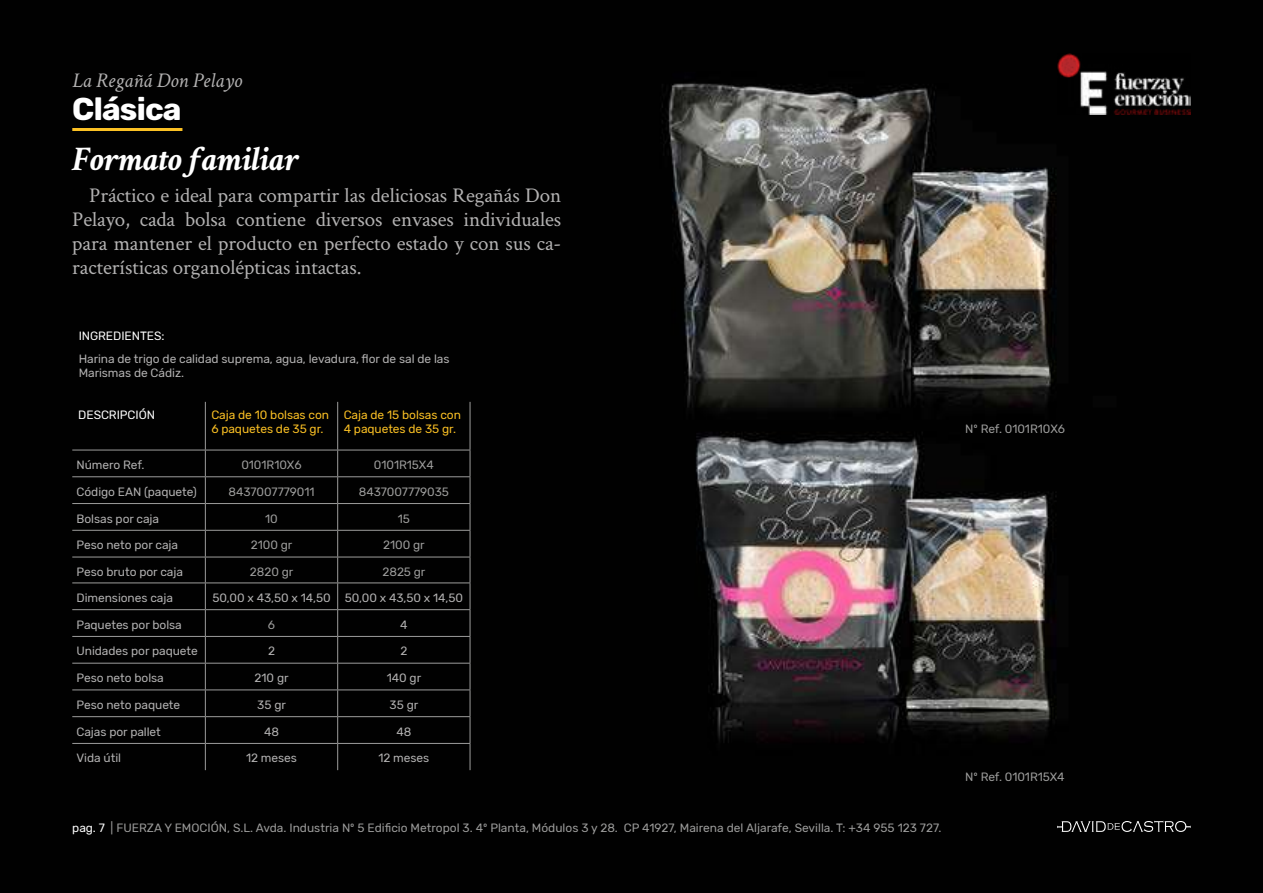
<style>
.page{position:relative;width:1263px;height:893px;background:#fff}
.page>*{position:absolute;margin:0;border:0;box-sizing:border-box;transform-origin:0 0}
.t1{font:italic 700 34.5px "Crimson Text";letter-spacing:-.005em;color:#fff}
.t2{font:700 31.5px "Rubik";letter-spacing:-.025em;color:#fff}
.t3{font:21px/24px "Crimson Text";letter-spacing:-.005em;color:#b3b2b2;text-align:justify}
.t4{font:italic 21px "Crimson Text";letter-spacing:-.005em;color:#b3b2b2}
.t5{font:12px/14.4px "Rubik";letter-spacing:-.005em;color:#b3b2b2}
.t6{font:12px "Rubik";letter-spacing:-.005em;color:#9d9d9c}
.t7{font:12px/14.4px "Rubik";letter-spacing:-.005em;color:#fcc124}
.t8{font:12px "Rubik";letter-spacing:-.005em;color:#fff}
.s1{color:#fff}
</style>
<div class="page">
<img style="left:0;top:0;width:1263px;height:893px">
<img style="left:1057px;top:54px;width:134px;height:61px">
<svg style="left:1057px;top:821px;width:134px;height:11px"></svg>
<hr style="left:72px;top:128px;width:110px;height:3px;background:#fcc124">
<hr style="left:72px;top:450px;width:133px;height:1px;background:#9d9d9c">
<hr style="left:205px;top:450px;width:133px;height:1px;background:#9d9d9c">
<hr style="left:338px;top:450px;width:132px;height:1px;background:#9d9d9c">
<hr style="left:72px;top:476px;width:133px;height:1px;background:#9d9d9c">
<hr style="left:205px;top:476px;width:133px;height:1px;background:#9d9d9c">
<hr style="left:338px;top:476px;width:132px;height:1px;background:#9d9d9c">
<hr style="left:72px;top:503px;width:133px;height:1px;background:#9d9d9c">
<hr style="left:205px;top:503px;width:133px;height:1px;background:#9d9d9c">
<hr style="left:338px;top:503px;width:132px;height:1px;background:#9d9d9c">
<hr style="left:72px;top:530px;width:133px;height:1px;background:#9d9d9c">
<hr style="left:205px;top:530px;width:133px;height:1px;background:#9d9d9c">
<hr style="left:338px;top:530px;width:132px;height:1px;background:#9d9d9c">
<hr style="left:72px;top:557px;width:133px;height:1px;background:#9d9d9c">
<hr style="left:205px;top:557px;width:133px;height:1px;background:#9d9d9c">
<hr style="left:338px;top:557px;width:132px;height:1px;background:#9d9d9c">
<hr style="left:72px;top:582px;width:133px;height:1px;background:#9d9d9c">
<hr style="left:205px;top:582px;width:133px;height:1px;background:#9d9d9c">
<hr style="left:338px;top:582px;width:132px;height:1px;background:#9d9d9c">
<hr style="left:72px;top:609px;width:133px;height:1px;background:#9d9d9c">
<hr style="left:205px;top:609px;width:133px;height:1px;background:#9d9d9c">
<hr style="left:338px;top:609px;width:132px;height:1px;background:#9d9d9c">
<hr style="left:72px;top:636px;width:133px;height:1px;background:#9d9d9c">
<hr style="left:205px;top:636px;width:133px;height:1px;background:#9d9d9c">
<hr style="left:338px;top:636px;width:132px;height:1px;background:#9d9d9c">
<hr style="left:72px;top:663px;width:133px;height:1px;background:#9d9d9c">
<hr style="left:205px;top:663px;width:133px;height:1px;background:#9d9d9c">
<hr style="left:338px;top:663px;width:132px;height:1px;background:#9d9d9c">
<hr style="left:72px;top:689px;width:133px;height:1px;background:#9d9d9c">
<hr style="left:205px;top:689px;width:133px;height:1px;background:#9d9d9c">
<hr style="left:338px;top:689px;width:132px;height:1px;background:#9d9d9c">
<hr style="left:72px;top:716px;width:133px;height:1px;background:#9d9d9c">
<hr style="left:205px;top:716px;width:133px;height:1px;background:#9d9d9c">
<hr style="left:338px;top:716px;width:132px;height:1px;background:#9d9d9c">
<hr style="left:72px;top:743px;width:133px;height:1px;background:#9d9d9c">
<hr style="left:205px;top:743px;width:133px;height:1px;background:#9d9d9c">
<hr style="left:338px;top:743px;width:132px;height:1px;background:#9d9d9c">
<hr style="left:205px;top:402px;width:1px;height:48px;background:#9d9d9c">
<hr style="left:337px;top:402px;width:1px;height:48px;background:#9d9d9c">
<hr style="left:470px;top:402px;width:1px;height:48px;background:#9d9d9c">
<svg style="left:205px;top:450px;width:1px;height:320px"></svg>
<svg style="left:337px;top:450px;width:1px;height:320px"></svg>
<svg style="left:470px;top:450px;width:1px;height:320px"></svg>
<h3 class="t4" style="left:72px;top:68px;width:171px">La Regañá Don Pelayo</h3>
<h2 class="t2" style="left:72px;top:90px;width:111px">Clásica</h2>
<h1 class="t1" style="left:72px;top:138px;width:228px">Formato familiar</h1>
<h3 class="t3" style="left:72px;top:183px;width:490px;text-indent:17px">Práctico e ideal para compartir las deliciosas Regañás Don Pelayo, cada bolsa contiene diversos envases individuales para mantener el producto en perfecto estado y con sus ca&shy;racterísticas organolépticas intactas.</h3>
<p class="t8" style="left:79px;top:329px;width:87px">INGREDIENTES:</p>
<p class="t5" style="left:79px;top:352px;width:372px">Harina de trigo de calidad suprema, agua, levadura, flor de sal de las<br>Marismas de Cádiz.</p>
<p class="t8" style="left:78px;top:408px;width:78px">DESCRIPCIÓN</p>
<p class="t7" style="left:211px;top:408px;width:119px">Caja de 10 bolsas con<br>6 paquetes de 35 gr.</p>
<p class="t7" style="left:344px;top:408px;width:119px">Caja de 15 bolsas con<br>4 paquetes de 35 gr.</p>
<p class="t5" style="left:77px;top:458px;width:70px">Número Ref.</p>
<p class="t6" style="left:241px;top:458px;width:62px">0101R10X6</p>
<p class="t6" style="left:374px;top:458px;width:61px">0101R15X4</p>
<p class="t5" style="left:77px;top:485px;width:122px">Código EAN (paquete)</p>
<p class="t6" style="left:228px;top:485px;width:88px">8437007779011</p>
<p class="t6" style="left:359px;top:485px;width:92px">8437007779035</p>
<p class="t5" style="left:77px;top:511px;width:84px">Bolsas por caja</p>
<p class="t6" style="left:265px;top:512px;width:14px">10</p>
<p class="t6" style="left:398px;top:512px;width:14px">15</p>
<p class="t5" style="left:77px;top:538px;width:103px">Peso neto por caja</p>
<p class="t6" style="left:251px;top:538px;width:43px">2100 gr</p>
<p class="t6" style="left:383px;top:538px;width:43px">2100 gr</p>
<p class="t5" style="left:77px;top:565px;width:108px">Peso bruto por caja</p>
<p class="t6" style="left:250px;top:565px;width:45px">2820 gr</p>
<p class="t6" style="left:382px;top:565px;width:44px">2825 gr</p>
<p class="t5" style="left:77px;top:591px;width:98px">Dimensiones caja</p>
<p class="t5" style="left:212px;top:591px;width:252px">50,00 x 43,50 x 14,50 50,00 x 43,50 x 14,50</p>
<p class="t5" style="left:77px;top:618px;width:107px">Paquetes por bolsa</p>
<p class="t6" style="left:268px;top:618px;width:9px">6</p>
<p class="t5" style="left:400px;top:618px;width:9px">4</p>
<p class="t5" style="left:77px;top:644px;width:123px">Unidades por paquete</p>
<p class="t5" style="left:268px;top:644px;width:9px">2</p>
<p class="t5" style="left:400px;top:644px;width:9px">2</p>
<p class="t5" style="left:77px;top:671px;width:89px">Peso neto bolsa</p>
<p class="t5" style="left:255px;top:671px;width:36px">210 gr</p>
<p class="t5" style="left:387px;top:671px;width:36px">140 gr</p>
<p class="t5" style="left:77px;top:698px;width:105px">Peso neto paquete</p>
<p class="t5" style="left:257px;top:698px;width:30px">35 gr</p>
<p class="t5" style="left:390px;top:698px;width:30px">35 gr</p>
<p class="t5" style="left:76px;top:725px;width:86px">Cajas por pallet</p>
<p class="t5" style="left:264px;top:725px;width:16px">48</p>
<p class="t5" style="left:396px;top:725px;width:16px">48</p>
<p class="t5" style="left:76px;top:751px;width:46px">Vida útil</p>
<p class="t5" style="left:246px;top:751px;width:52px">12 meses</p>
<p class="t5" style="left:378px;top:751px;width:52px">12 meses</p>
<p class="t6" style="left:72px;top:821px;width:870px"><span class="s1">pag. 7</span> | FUERZA Y EMOCIÓN, S.L. Avda. Industria Nº 5 Edificio Metropol 3. 4º Planta, Módulos 3 y 28. CP 41927, Mairena del Aljarafe, Sevilla. T: +34 955 123 727.</p>
<p class="t6" style="left:965px;top:422px;width:101px">Nº Ref. 0101R10X6</p>
<p class="t6" style="left:965px;top:770px;width:101px">Nº Ref. 0101R15X4</p>
</div>
